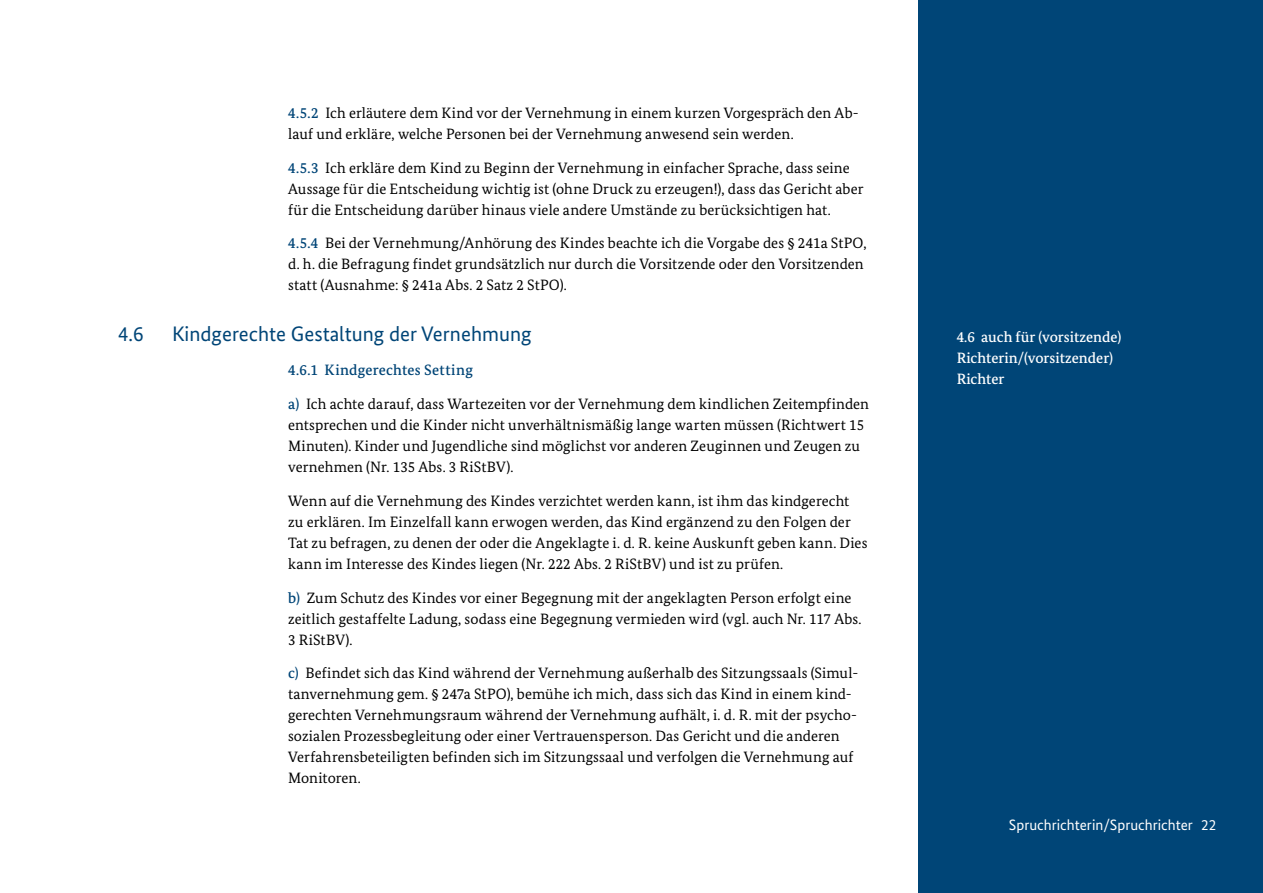
<style>
.page{position:relative;width:1263px;height:893px;background:#fff}
.page>*{position:absolute;margin:0;border:0;box-sizing:border-box;transform-origin:0 0}
.Kapitel_Subheadline{font:21px "Bundes Sans";color:#004577}
.Tabelle_Fließtext{font:15px/21px "Bundes Serif";letter-spacing:.005em;color:#000}
.t1{font:500 15px/21px "Bundes Serif";color:#fff}
.t2{font:15px "Bundes Sans";color:#fff}
.Zwischenüberschrift_H3{font:500 15px "Bundes Serif";letter-spacing:.02em;color:#004577}
.s1{font-weight:500;color:#004577}
</style>
<div class="page">
<div style="left:918px;top:0;width:345px;height:893px;background:#004577"></div>
<p class="Tabelle_Fließtext" style="left:288px;top:102px;width:572px"><span class="s1">4.5.2</span> Ich erläutere dem Kind vor der Vernehmung in einem kurzen Vorgespräch den Ab&shy;lauf und erkläre, welche Personen bei der Vernehmung anwesend sein werden.</p>
<p class="Tabelle_Fließtext" style="left:288px;top:157px;width:577px"><span class="s1">4.5.3</span> Ich erkläre dem Kind zu Beginn der Vernehmung in einfacher Sprache, dass seine<br>Aussage für die Entscheidung wichtig ist (ohne Druck zu erzeugen!), dass das Gericht aber für die Entscheidung darüber hinaus viele andere Umstände zu berücksichtigen hat.</p>
<p class="Tabelle_Fließtext" style="left:288px;top:233px;width:580px"><span class="s1">4.5.4</span> Bei der Vernehmung/Anhörung des Kindes beachte ich die Vorgabe des § 241a StPO, d. h. die Befragung findet grundsätzlich nur durch die Vorsitzende oder den Vorsitzenden statt (Ausnahme: § 241a Abs. 2 Satz 2 StPO).</p>
<h2 class="Kapitel_Subheadline" style="left:118px;top:321px;width:27px">4.6</h2>
<h2 class="Kapitel_Subheadline" style="left:172px;top:321px;width:361px">Kindgerechte Gestaltung der Vernehmung</h2>
<h3 class="Zwischenüberschrift_H3" style="left:288px;top:361px;width:186px">4.6.1 Kindgerechtes Setting</h3>
<p class="Tabelle_Fließtext" style="left:288px;top:393px;width:582px"><span class="s1">a)</span> Ich achte darauf, dass Wartezeiten vor der Vernehmung dem kindlichen Zeitempfinden</p>
<p class="Tabelle_Fließtext" style="left:288px;top:414px;width:578px">entsprechen und die Kinder nicht unverhältnismäßig lange warten müssen (Richtwert 15<br>Minuten). Kinder und Jugendliche sind möglichst vor anderen Zeuginnen und Zeugen zu vernehmen (Nr. 135 Abs. 3 RiStBV).</p>
<p class="Tabelle_Fließtext" style="left:288px;top:490px;width:581px">Wenn auf die Vernehmung des Kindes verzichtet werden kann, ist ihm das kindgerecht zu erklären. Im Einzelfall kann erwogen werden, das Kind ergänzend zu den Folgen der Tat zu befragen, zu denen der oder die Angeklagte i. d. R. keine Auskunft geben kann. Dies kann im Interesse des Kindes liegen (Nr. 222 Abs. 2 RiStBV) und ist zu prüfen.</p>
<p class="Tabelle_Fließtext" style="left:288px;top:587px;width:575px"><span class="s1">b)</span> Zum Schutz des Kindes vor einer Begegnung mit der angeklagten Person erfolgt eine zeitlich gestaffelte Ladung, sodass eine Begegnung vermieden wird (vgl. auch Nr. 117 Abs.<br>3 RiStBV).</p>
<p class="Tabelle_Fließtext" style="left:288px;top:662px;width:572px"><span class="s1">c)</span> Befindet sich das Kind während der Vernehmung außerhalb des Sitzungssaals (Simul&shy;tanvernehmung gem. § 247a StPO), bemühe ich mich, dass sich das Kind in einem kind&shy;gerechten Vernehmungsraum während der Vernehmung aufhält, i. d. R. mit der psycho&shy;sozialen Prozessbegleitung oder einer Vertrauensperson. Das Gericht und die anderen Verfahrensbeteiligten befinden sich im Sitzungssaal und verfolgen die Vernehmung auf Monitoren.</p>
<p class="t1" style="left:957px;top:326px;width:166px">4.6 auch für (vorsitzende)<br>Richterin/(vorsitzender)<br>Richter</p>
<p class="t2" style="left:1009px;top:816px;width:209px">Spruchrichterin/Spruchrichter 22</p>
</div>
